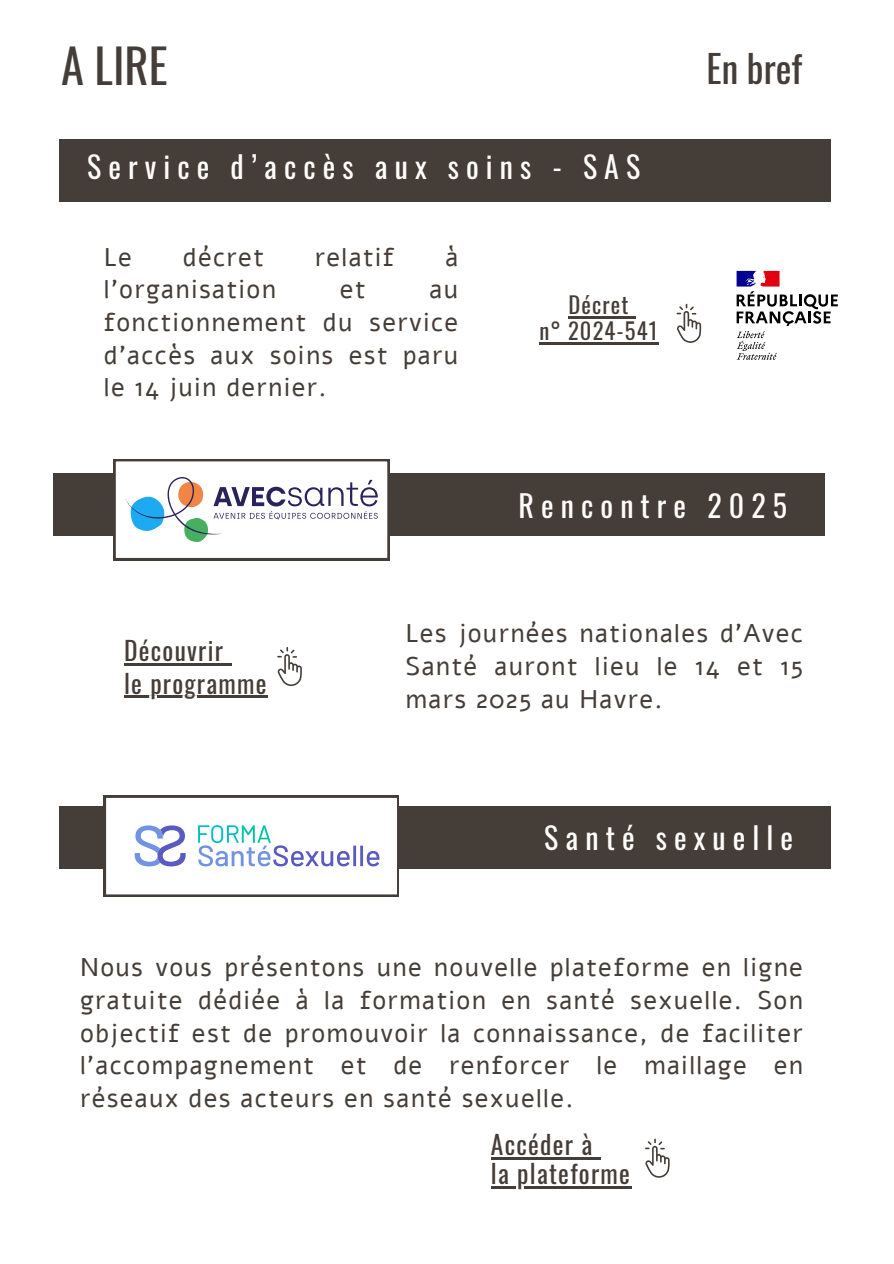
<style>
.page{position:relative;width:894px;height:1264px;background:#fff}
.page>*{position:absolute;margin:0;border:0;box-sizing:border-box;transform-origin:0 0}
.t1{font:46.5px "Oswald";color:#453d37}
.t2{font:37.5px "Oswald";color:#453d37}
.t3{font:30px "Oswald";letter-spacing:.235em;color:#fffdfb}
.t4{font:25.5px/32.7px "Alef";letter-spacing:.05em;color:#453d37;text-align:justify}
.t5{font:25.5px "Oswald";letter-spacing:.05em;color:#453d37}
.t6{font:22.5px "Oswald";letter-spacing:.05em;color:#453d37}
</style>
<div class="page">
<div style="left:59px;top:139px;width:771px;height:63px;background:#453d37"></div>
<div style="left:53px;top:472px;width:771px;height:63px;background:#453d37"></div>
<svg style="left:676px;top:304px;width:25px;height:39px"></svg>
<svg style="left:736px;top:271px;width:101px;height:89px"></svg>
<hr style="left:568px;top:316px;width:61px;height:3px;background:#453d37">
<svg style="left:629px;top:316px;width:6px;height:3px"></svg>
<hr style="left:539px;top:342px;width:119px;height:3px;background:#453d37">
<hr style="left:124px;top:663px;width:100px;height:2px;background:#453d37">
<svg style="left:224px;top:663px;width:7px;height:2px"></svg>
<hr style="left:124px;top:695px;width:144px;height:3px;background:#453d37">
<svg style="left:113px;top:459px;width:276px;height:101px"></svg>
<hr style="left:490px;top:1157px;width:103px;height:2px;background:#453d37">
<svg style="left:593px;top:1157px;width:7px;height:2px"></svg>
<hr style="left:490px;top:1186px;width:141px;height:2px;background:#453d37">
<div style="left:59px;top:805px;width:771px;height:63px;background:#453d37"></div>
<svg style="left:104px;top:795px;width:294px;height:101px"></svg>
<svg style="left:277px;top:647px;width:25px;height:39px"></svg>
<svg style="left:645px;top:1138px;width:24px;height:39px"></svg>
<h1 class="t1" style="left:61px;top:30px;width:108px">A LIRE</h1>
<h2 class="t3" style="left:87px;top:143px;width:554px">Service d’accès aux soins - SAS</h2>
<h3 class="t4" style="left:104px;top:241px;width:29px">Le</h3>
<h3 class="t4" style="left:183px;top:241px;width:82px">décret</h3>
<h3 class="t4" style="left:315px;top:241px;width:81px">relatif</h3>
<h3 class="t4" style="left:445px;top:241px;width:14px">à</h3>
<h3 class="t4" style="left:104px;top:274px;width:173px">l’organisation</h3>
<h3 class="t4" style="left:340px;top:274px;width:27px">et</h3>
<h3 class="t4" style="left:104px;top:274px;width:356px;text-indent:326px">au fonctionnement du service d’accès aux soins est paru le 14 juin dernier.</h3>
<p class="t6" style="left:568px;top:287px;width:61px">Décret</p>
<p class="t6" style="left:539px;top:313px;width:120px">n° 2024-541</p>
<h4 class="t2" style="left:706px;top:39px;width:97px">En bref</h4>
<p class="t5" style="left:124px;top:630px;width:100px">Découvrir</p>
<p class="t5" style="left:124px;top:663px;width:144px">le programme</p>
<h4 class="t3" style="left:518px;top:482px;width:270px">Rencontre 2025</h4>
<p class="t4" style="left:405px;top:617px;width:399px">Les journées nationales d’Avec Santé auront lieu le 14 et 15 mars 2025 au Havre.</p>
<p class="t3" style="left:544px;top:814px;width:250px">Santé sexuelle</p>
<h3 class="t4" style="left:80px;top:951px;width:724px">Nous vous présentons une nouvelle plateforme en ligne gratuite dédiée à la formation en santé sexuelle. Son objectif est de promouvoir la connaissance, de faciliter l'accompagnement et de renforcer le maillage en réseaux des acteurs en santé sexuelle.</h3>
<h4 class="t5" style="left:490px;top:1124px;width:103px">Accéder à</h4>
<p class="t5" style="left:490px;top:1153px;width:140px">la plateforme</p>
</div>
